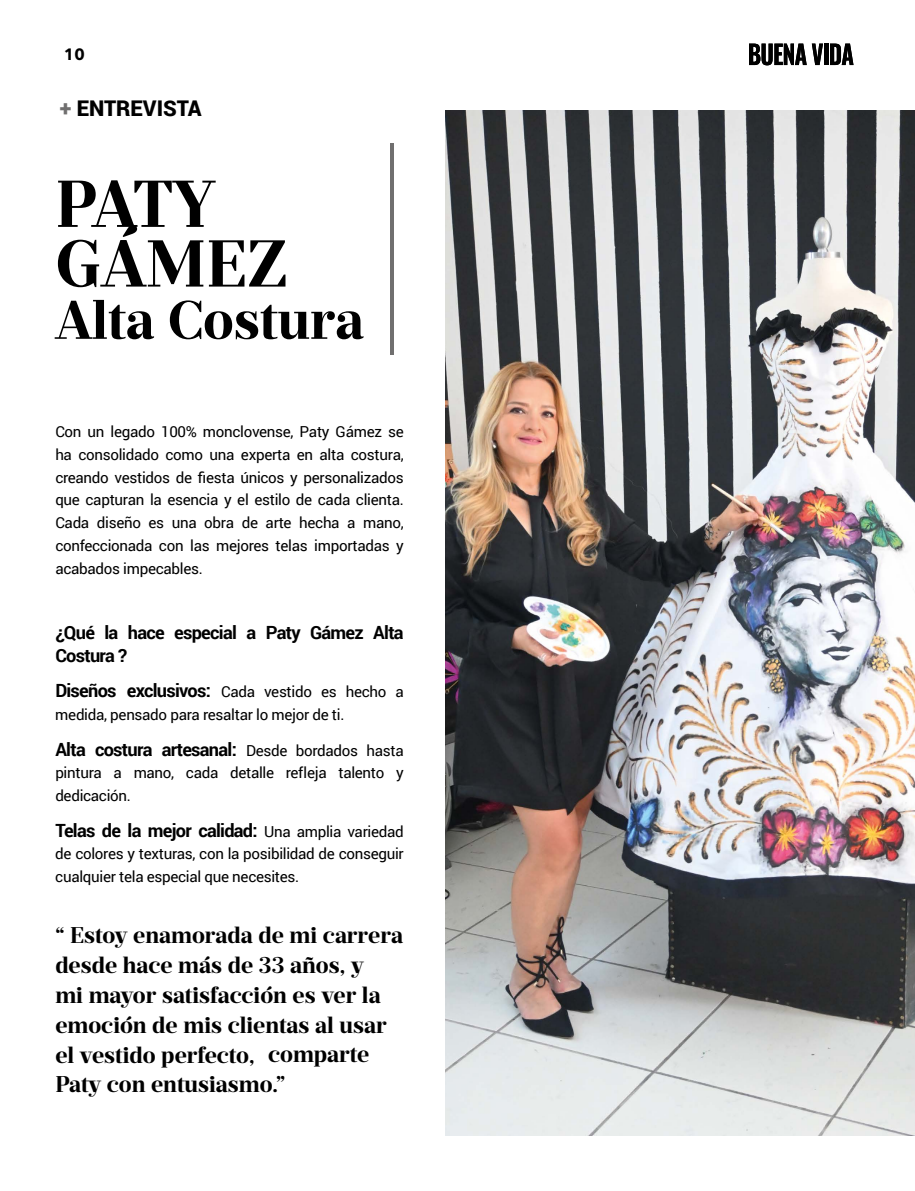
<style>
.page{position:relative;width:915px;height:1191px;background:#fff}
.page>*{position:absolute;margin:0;border:0;box-sizing:border-box;transform-origin:0 0}
.t1{font:700 66px/59.7px "Prumo Deck";color:#000}
.t2{font:700 54px "Prumo Deck";color:#000}
.t3{font:700 22.65px/29.8px "Prumo Deck";color:#000}
.t4{font:900 21.6px "Roboto";color:#000}
.t5{font:700 18.15px/22.6px "Roboto";letter-spacing:-.04em;color:#000}
.t6{font:700 16.5px "Core Sans A65";color:#000}
.t7{font:15.15px/22.6px "Roboto";letter-spacing:-.02em;color:#000}
.s1{color:#706f6f}
.s2{font-weight:700;font-size:18.15px}
.s3{font-weight:400;font-size:15.15px}
</style>
<div class="page">
<img style="left:445px;top:110px;width:469px;height:1025px">
<svg style="left:749px;top:44px;width:73px;height:21px"></svg>
<svg style="left:824px;top:44px;width:3px;height:21px"></svg>
<svg style="left:830px;top:44px;width:23px;height:21px"></svg>
<hr style="left:390px;top:143px;width:3px;height:211px;background:#706f6f">
<p class="t6" style="left:64px;top:43px;width:22px">10</p>
<h3 class="t4" style="left:60px;top:93px;width:143px"><span class="s1">+</span> ENTREVISTA</h3>
<h1 class="t1" style="left:55px;top:175px;width:234px">PATY<br>GÁMEZ</h1>
<h2 class="t2" style="left:55px;top:285px;width:310px">Alta Costura</h2>
<p class="t7" style="left:55px;top:420px;width:350px;text-align:justify">Con un legado 100% monclovense, Paty Gámez se ha consolidado como una experta en alta costura, creando vestidos de fiesta únicos y personalizados que capturan la esencia y el estilo de cada clienta.<br>Cada diseño es una obra de arte hecha a mano, confeccionada con las mejores telas importadas y acabados impecables.</p>
<p class="t5" style="left:55px;top:620px;width:350px">¿Qué la hace especial a Paty Gámez Alta<br>Costura ?</p>
<p class="t7" style="left:55px;top:680px;width:350px"><span class="s2">Diseños exclusivos:</span> Cada vestido es hecho a medida, pensado para resaltar lo mejor de ti.</p>
<p class="t5" style="left:55px;top:737px;width:350px">Alta costura artesanal: <span class="s3">Desde bordados hasta</span></p>
<p class="t7" style="left:55px;top:761px;width:350px">pintura a mano, cada detalle refleja talento y dedicación.</p>
<p class="t5" style="left:55px;top:818px;width:350px">Telas de la mejor calidad: <span class="s3">Una amplia variedad</span></p>
<p class="t7" style="left:55px;top:842px;width:350px">de colores y texturas, con la posibilidad de conseguir cualquier tela especial que necesites.</p>
<h3 class="t3" style="left:55px;top:920px;width:349px">“ Estoy enamorada de mi carrera desde hace más de 33 años, y<br>mi mayor satisfacción es ver la emoción de mis clientas al usar el vestido perfecto, comparte<br>Paty con entusiasmo.”</h3>
</div>
